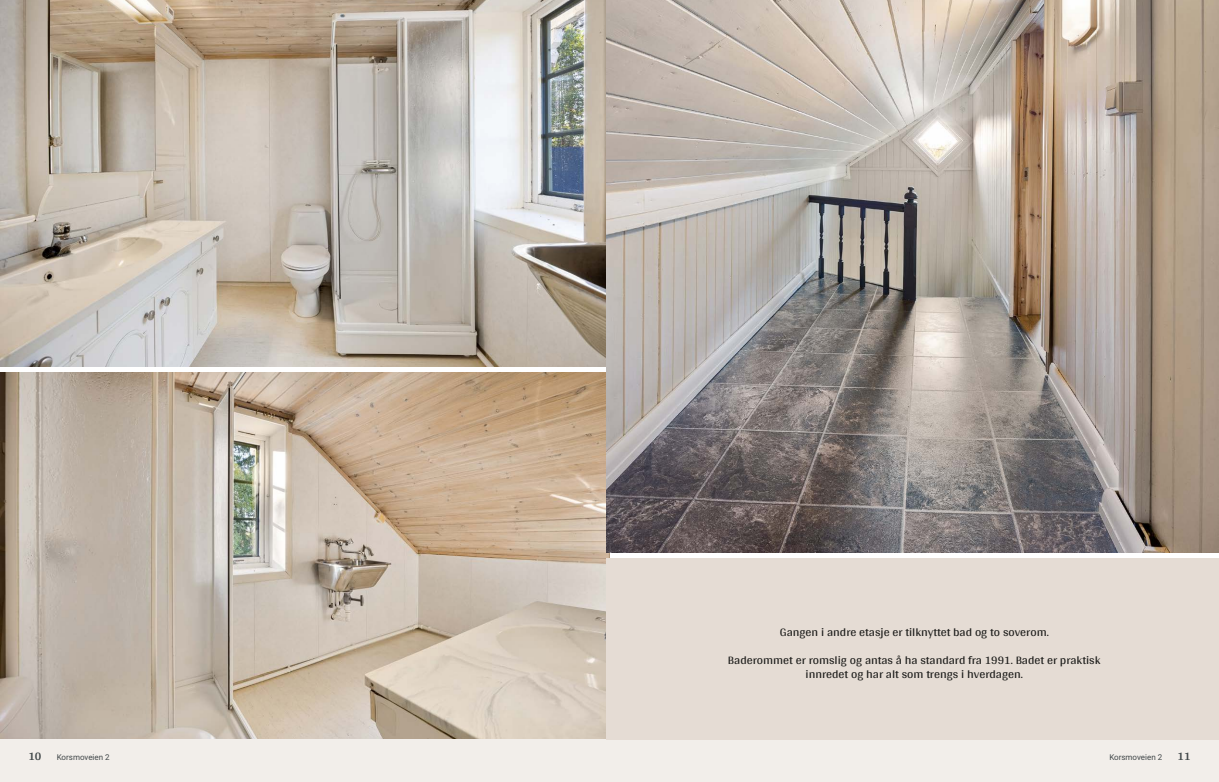
<style>
.page{position:relative;width:1219px;height:782px;background:#fff}
.page>*{position:absolute;margin:0;border:0;box-sizing:border-box;transform-origin:0 0}
.t1{font:12px/14px "Arya";color:#1d1d1b;text-align:center}
.t2{font:700 12px "Arya";color:#414749}
.t3{font:8px "Roboto Vitec";color:#414749}
</style>
<div class="page">
<img style="left:0;top:0;width:607px;height:367px">
<img style="left:0;top:372px;width:609px;height:367px">
<div style="left:0;top:739px;width:612px;height:42px;background:#f2eeea"></div>
<img style="left:607px;top:0;width:612px;height:552px">
<div style="left:607px;top:739px;width:612px;height:42px;background:#f2eeea"></div>
<div style="left:607px;top:558px;width:612px;height:181px;background:#e5dcd4"></div>
<p class="t1" style="left:780px;top:624px;width:271px">Gangen i andre etasje er tilknyttet bad og to soverom.</p>
<p class="t1" style="left:728px;top:652px;width:374px">Baderommet er romslig og antas å ha standard fra 1991. Badet er praktisk innredet og har alt som trengs i hverdagen.</p>
<p class="t2" style="left:28px;top:749px;width:15px">10</p>
<p class="t3" style="left:57px;top:751px;width:54px">Korsmoveien 2</p>
<p class="t3" style="left:1109px;top:751px;width:54px">Korsmoveien 2</p>
<p class="t2" style="left:1177px;top:749px;width:15px">11</p>
</div>
